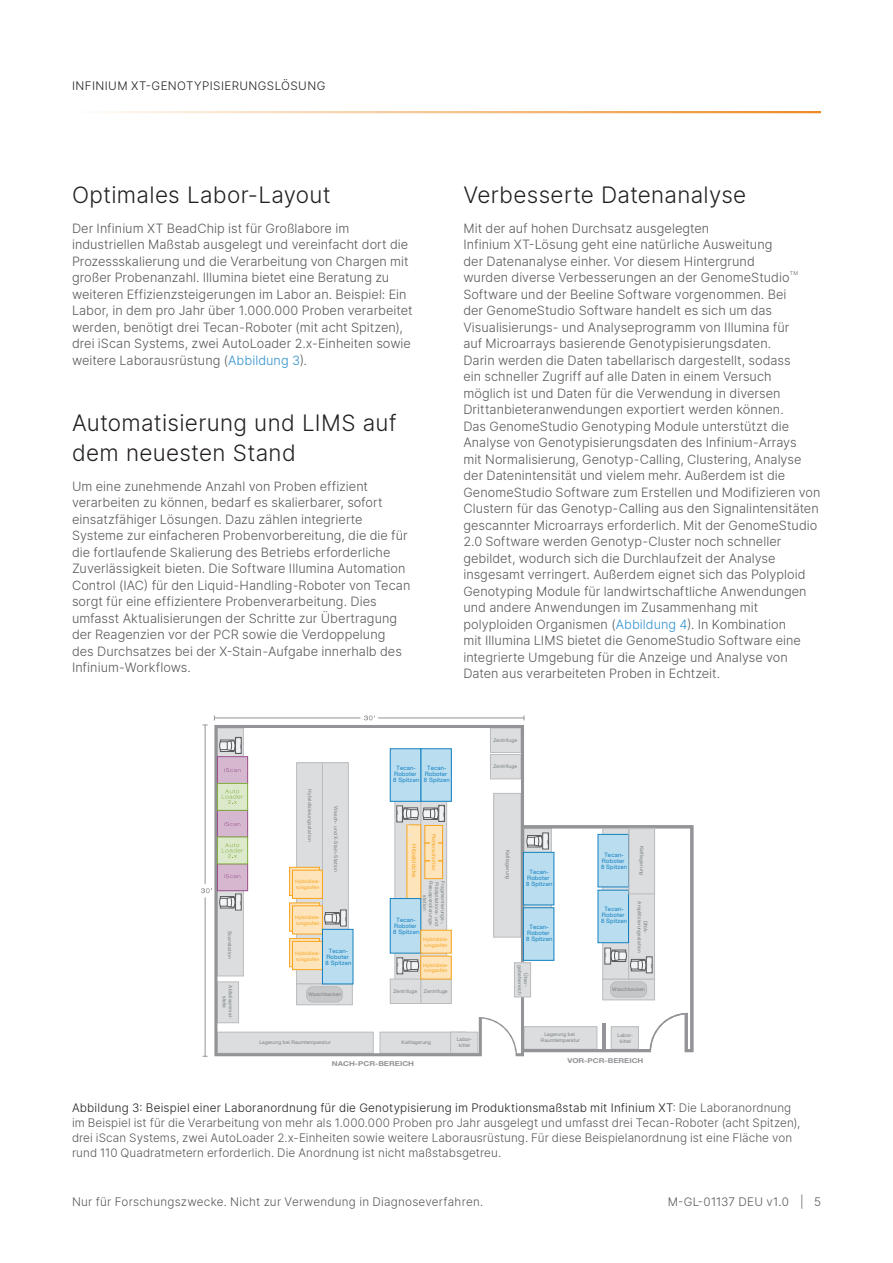
<style>
.page{position:relative;width:893px;height:1263px;background:#fff}
.page>*{position:absolute;margin:0;border:0;box-sizing:border-box;transform-origin:0 0}
.A-Head{font:300 22.5px/30px "Inter";letter-spacing:.015em;color:#231f20}
.Body_Copy{font:300 12.75px/16.5px "Inter";letter-spacing:.005em;color:#57585a}
.zz_For_Research_Only{font:300 11.7px/15px "Inter";letter-spacing:.01em;color:#57585a}
.zz_Master_Header{font:300 11.7px "Inter";letter-spacing:.04em;color:#231f20}
.zz_Pub_Number{font:300 11.7px "Inter";letter-spacing:.01em;color:#57585a}
.t1{font:700 6.75px "Helvetica Neue LT Std";color:#929497;scale:1.18 1}
.t2{font:6px/6px "Helvetica Neue LT Std";letter-spacing:.025em;color:#1481c1;text-align:center}
.t3{font:6px "Helvetica Neue LT Std";letter-spacing:.025em;color:#f9a41e}
.Body_Copy-2{font:300 5.25px "Inter";color:#57585a}
.t4{font:4.95px/6px "Helvetica Neue LT Std";letter-spacing:.025em;color:#778184;text-align:center}
.t5{font:4.95px/6px "Helvetica Neue LT Std";letter-spacing:.025em;color:#f9a41e}
.s1{color:#3191cf}
.s2{color:#231f20}
</style>
<div class="page">
<hr style="left:72px;top:111px;width:749px;height:2px;background:#ed8b22">
<svg style="left:214px;top:725px;width:479px;height:331px"></svg>
<hr style="left:214px;top:718px;width:146px;height:1px;background:#929497">
<hr style="left:378px;top:718px;width:146px;height:1px;background:#929497">
<hr style="left:205px;top:725px;width:1px;height:159px;background:#929497">
<hr style="left:205px;top:897px;width:1px;height:159px;background:#929497">
<div style="left:514px;top:963px;width:17px;height:34px;background:#dcddde"></div>
<div style="left:514px;top:962px;width:17px;height:35px;border:1px solid #babcbe"></div>
<div style="left:217px;top:757px;width:31px;height:26px;background:#d5b8cf"></div>
<div style="left:217px;top:756px;width:31px;height:28px;border:1px solid #9c518c"></div>
<div style="left:217px;top:810px;width:31px;height:27px;background:#d5b8cf"></div>
<div style="left:217px;top:810px;width:31px;height:27px;border:1px solid #9c518c"></div>
<div style="left:217px;top:864px;width:31px;height:27px;background:#d5b8cf"></div>
<div style="left:217px;top:863px;width:31px;height:28px;border:1px solid #9c518c"></div>
<svg style="left:224px;top:822px;width:16px;height:4px"></svg>
<svg style="left:226px;top:768px;width:15px;height:4px"></svg>
<svg style="left:224px;top:874px;width:16px;height:4px"></svg>
<div style="left:217px;top:783px;width:31px;height:27px;background:#dce9ca"></div>
<div style="left:217px;top:783px;width:31px;height:27px;border:1px solid #81ad40"></div>
<div style="left:217px;top:837px;width:31px;height:27px;background:#dce9ca"></div>
<div style="left:217px;top:837px;width:31px;height:27px;border:1px solid #81ad40"></div>
<svg style="left:222px;top:789px;width:21px;height:15px"></svg>
<svg style="left:222px;top:843px;width:21px;height:15px"></svg>
<div style="left:430px;top:828px;width:7px;height:48px;background:#fde4bb"></div>
<svg style="left:201px;top:888px;width:11px;height:5px"></svg>
<svg style="left:364px;top:715px;width:11px;height:5px"></svg>
<div style="left:523px;top:907px;width:31px;height:53px;border:1px solid #1481c1"></div>
<div style="left:523px;top:852px;width:31px;height:53px;border:1px solid #1481c1"></div>
<div style="left:421px;top:749px;width:30px;height:52px;background:#badef0"></div>
<div style="left:390px;top:749px;width:31px;height:52px;background:#badef0"></div>
<div style="left:390px;top:748px;width:31px;height:53px;border:1px solid #1481c1"></div>
<svg style="left:397px;top:806px;width:47px;height:20px"></svg>
<svg style="left:524px;top:825px;width:169px;height:227px"></svg>
<p class="zz_Master_Header" style="left:72px;top:77px;width:41px">Infinium</p>
<p class="zz_Master_Header" style="left:131px;top:77px;width:194px">XT-Genotypisieru ngslösu ng</p>
<p class="A-Head" style="left:72px;top:179px;width:260px">Optimales Labor-Layout</p>
<p class="Body_Copy" style="left:72px;top:220px;width:342px">Der Infinium XT BeadChip ist für Großlabore im industriellen Maßstab ausgelegt und vereinfacht dort die Prozessskalierung und die Verarbeitung von Chargen mit großer Probenanzahl. Illumina bietet eine Beratung zu weiteren Effizienzsteigerungen im Labor an. Beispiel: Ein Labor, in dem pro Jahr über 1.000.000 Proben verarbeitet werden, benötigt drei Tecan-Roboter (mit acht Spitzen), drei iScan Systems, zwei AutoLoader 2.x-Einheiten sowie weitere Laborausrüstung (<span class="s1">Abbildung 3</span>).</p>
<p class="A-Head" style="left:72px;top:407px;width:326px">Automatisierung und LIMS auf dem neuesten Stand</p>
<p class="Body_Copy" style="left:72px;top:478px;width:340px">Um eine zunehmende Anzahl von Proben effizient verarbeiten zu können, bedarf es skalierbarer, sofort einsatzfähiger Lösungen. Dazu zählen integrierte Systeme zur einfacheren Probenvorbereitung, die die für die fortlaufende Skalierung des Betriebs erforderliche Zuverlässigkeit bieten. Die Software Illumina Automation Control (IAC) für den Liquid-Handling-Roboter von Tecan sorgt für eine effizientere Probenverarbeitung. Dies umfasst Aktualisierungen der Schritte zur Übertragung der Reagenzien vor der PCR sowie die Verdoppelung<br>des Durchsatzes bei der X-Stain-Aufgabe innerhalb des Infinium-Workflows.</p>
<p class="A-Head" style="left:463px;top:179px;width:284px">Verbesserte Datenanalyse</p>
<p class="Body_Copy" style="left:463px;top:220px;width:328px">Mit der auf hohen Durchsatz ausgelegten<br>Infinium XT-Lösung geht eine natürliche Ausweitung der Datenanalyse einher. Vor diesem Hintergrund wurden diverse Verbesserungen an der GenomeStudio</p>
<p class="Body_Copy-2" style="left:790px;top:269px;width:10px">TM</p>
<p class="Body_Copy" style="left:463px;top:286px;width:359px">Software und der Beeline Software vorgenommen. Bei<br>der GenomeStudio Software handelt es sich um das Visualisierungs- und Analyseprogramm von Illumina für<br>auf Microarrays basierende Genotypisierungsdaten.<br>Darin werden die Daten tabellarisch dargestellt, sodass<br>ein schneller Zugriff auf alle Daten in einem Versuch möglich ist und Daten für die Verwendung in diversen Drittanbieteranwendungen exportiert werden können.<br>Das GenomeStudio Genotyping Module unterstützt die Analyse von Genotypisierungsdaten des Infinium-Arrays<br>mit Normalisierung, Genotyp-Calling, Clustering, Analyse der Datenintensität und vielem mehr. Außerdem ist die GenomeStudio Software zum Erstellen und Modifizieren von Clustern für das Genotyp-Calling aus den Signalintensitäten gescannter Microarrays erforderlich. Mit der GenomeStudio 2.0 Software werden Genotyp-Cluster noch schneller gebildet, wodurch sich die Durchlaufzeit der Analyse insgesamt verringert. Außerdem eignet sich das Polyploid Genotyping Module für landwirtschaftliche Anwendungen und andere Anwendungen im Zusammenhang mit polyploiden Organismen (<span class="s1">Abbildung 4</span>). In Kombination<br>mit Illumina LIMS bietet die GenomeStudio Software eine integrierte Umgebung für die Anzeige und Analyse von Daten aus verarbeiteten Proben in Echtzeit.</p>
<p class="t2" style="left:393px;top:765px;width:28px">Tecan-<br>Roboter<br>8 Spitzen</p>
<p class="t2" style="left:424px;top:765px;width:28px">Tecan-<br>Roboter<br>8 Spitzen</p>
<p class="t4" style="left:493px;top:737px;width:25px">Zentrifuge</p>
<p class="t4" style="left:493px;top:763px;width:25px">Zentrifuge</p>
<p class="t4" style="left:233px;top:931px;width:29px;rotate:90deg">Scanstation</p>
<p class="t4" style="left:234px;top:985px;width:35px;rotate:90deg">Abfallsammel&shy;stelle</p>
<p class="t4" style="left:313px;top:789px;width:54px;rotate:90deg">Hybridisierungsstation</p>
<p class="t5" style="left:295px;top:879px;width:27px">Hybridisie&shy;rungsofen</p>
<p class="t4" style="left:339px;top:806px;width:67px;rotate:90deg">Wasch- und X-Stain-Station</p>
<p class="t5" style="left:295px;top:914px;width:27px">Hybridisie&shy;rungsofen</p>
<p class="t5" style="left:295px;top:950px;width:27px">Hybridisie&shy;rungsofen</p>
<p class="t2" style="left:325px;top:947px;width:28px">Tecan-<br>Roboter<br>8 Spitzen</p>
<p class="t4" style="left:308px;top:991px;width:34px">Waschbecken</p>
<p class="t5" style="left:437px;top:834px;width:38px;rotate:90deg">Plattenschüttler</p>
<p class="t3" style="left:418px;top:844px;width:34px;rotate:90deg">Hitzeblöcke</p>
<p class="t4" style="left:511px;top:850px;width:31px;rotate:90deg">Kaltlagerung</p>
<p class="t2" style="left:526px;top:869px;width:28px">Tecan-<br>Roboter<br>8 Spitzen</p>
<p class="t4" style="left:434px;top:881px;width:47px;rotate:90deg">Resuspendierungs-</p>
<p class="t4" style="left:440px;top:882px;width:46px;rotate:90deg">Präzipitations- und</p>
<p class="t4" style="left:446px;top:881px;width:44px;rotate:90deg">Fragmentierungs-,</p>
<p class="t4" style="left:428px;top:895px;width:17px;rotate:90deg">station</p>
<p class="t2" style="left:393px;top:917px;width:28px">Tecan-<br>Roboter<br>8 Spitzen</p>
<p class="t2" style="left:526px;top:924px;width:28px">Tecan-<br>Roboter<br>8 Spitzen</p>
<p class="t5" style="left:423px;top:936px;width:27px">Hybridisie&shy;rungsofen</p>
<p class="t5" style="left:423px;top:962px;width:27px">Hybridisie&shy;rungsofen</p>
<p class="t4" style="left:529px;top:965px;width:30px;rotate:90deg">Über&shy;gabebereich</p>
<p class="t4" style="left:393px;top:988px;width:25px">Zentrifuge</p>
<p class="t4" style="left:424px;top:988px;width:25px">Zentrifuge</p>
<p class="t2" style="left:601px;top:851px;width:28px">Tecan-<br>Roboter<br>8 Spitzen</p>
<p class="t2" style="left:601px;top:906px;width:28px">Tecan-<br>Roboter<br>8 Spitzen</p>
<p class="t4" style="left:645px;top:846px;width:31px;rotate:90deg">Kaltlagerung</p>
<p class="t4" style="left:649px;top:901px;width:53px;rotate:90deg">DNA-<br>Ampli zierungsstation</p>
<p class="t4" style="left:612px;top:986px;width:34px">Waschbecken</p>
<p class="t4" style="left:259px;top:1039px;width:73px">Lagerung bei Raumtemperatur</p>
<p class="t4" style="left:402px;top:1039px;width:31px">Kaltlagerung</p>
<p class="t1" style="left:332px;top:1060px;width:71px">NACH-PCR-BEREICH</p>
<p class="t4" style="left:541px;top:1031px;width:41px">Lagerung bei<br>Raumtemperatur</p>
<p class="t4" style="left:457px;top:1036px;width:17px">Labor&shy;kittel</p>
<p class="t4" style="left:618px;top:1032px;width:17px">Labor&shy;kittel</p>
<p class="t1" style="left:567px;top:1056px;width:66px">VOR-PCR-BEREICH</p>
<p class="zz_For_Research_Only" style="left:72px;top:1099px;width:730px"><span class="s2">Abbildung 3: Beispiel einer Laboranordnung für die Genotypisierung im Produktionsmaßstab mit Infinium XT</span>: Die Laboranordnung im Beispiel ist für die Verarbeitung von mehr als 1.000.000 Proben pro Jahr ausgelegt und umfasst drei Tecan-Roboter (acht Spitzen), drei iScan Systems, zwei AutoLoader 2.x-Einheiten sowie weitere Laborausrüstung. Für diese Beispielanordnung ist eine Fläche von rund 110 Quadratmetern erforderlich. Die Anordnung ist nicht maßstabsgetreu.</p>
<p class="zz_For_Research_Only" style="left:72px;top:1194px;width:413px">Nur für Forschungszwecke. Nicht zur Verwendung in Diagnoseverfahren.</p>
<p class="zz_Pub_Number" style="left:668px;top:1193px;width:155px">M-GL-01137 DEU v1.0 | 5</p>
</div>
